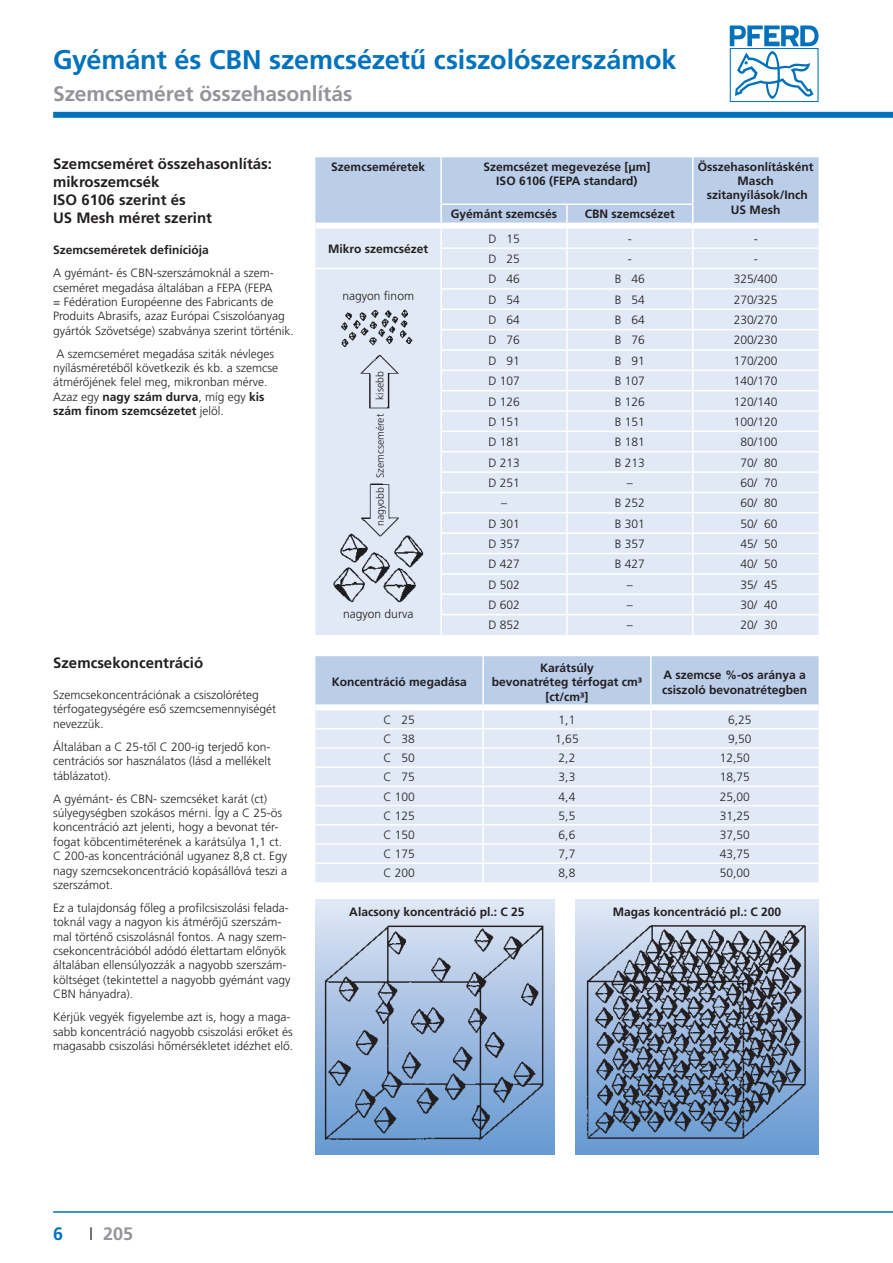
<style>
.page{position:relative;width:893px;height:1263px;background:#fff}
.page>*{position:absolute;margin:0;border:0;box-sizing:border-box;transform-origin:0 0}
.t1{font:700 27px "Frutiger CE";letter-spacing:-.005em;color:#0072bc}
.t2{font:700 21px "Frutiger CE";color:#939598}
.t3{font:700 18px "Frutiger";color:#939598}
.t4{font:700 18px "Frutiger CE";color:#0072bc}
.t5{font:700 15px/18px "Frutiger CE";color:#231f20}
.t6{font:300 12px/14.4px "Frutiger CE";color:#231f20}
.t7{font:700 12px/14.2px "Frutiger CE";color:#231f20;text-align:center}
.t8{font:300 10.5px "Frutiger CE";color:#231f20}
.s1{font-weight:700}
.s2{font-weight:300;color:#231f20}
</style>
<div class="page">
<svg style="left:730px;top:26px;width:89px;height:76px"></svg>
<div style="left:53px;top:112px;width:840px;height:6px;background:#0072bc"></div>
<hr style="left:53px;top:1211px;width:840px;height:2px;background:#0072bc">
<svg style="left:315px;top:157px;width:504px;height:478px;background:#dce6f4"></svg>
<div style="left:315px;top:223px;width:126px;height:6px;background:#fff"></div>
<div style="left:693px;top:223px;width:126px;height:6px;background:#fff"></div>
<div style="left:441px;top:223px;width:126px;height:6px;background:#fff"></div>
<div style="left:567px;top:223px;width:126px;height:6px;background:#fff"></div>
<img style="left:331px;top:306px;width:94px;height:298px">
<div style="left:373px;top:485px;width:13px;height:43px;background:#e1e9f6"></div>
<div style="left:365px;top:409px;width:29px;height:73px;background:#e1e9f6"></div>
<div style="left:372px;top:364px;width:14px;height:43px;background:#e1e9f6"></div>
<svg style="left:315px;top:656px;width:504px;height:226px;background:#dae4f3"></svg>
<div style="left:315px;top:704px;width:168px;height:6px;background:#fff"></div>
<div style="left:483px;top:704px;width:168px;height:6px;background:#fff"></div>
<div style="left:651px;top:704px;width:168px;height:6px;background:#fff"></div>
<div style="left:315px;top:900px;width:239px;height:255px;background:linear-gradient(to bottom,#e0e6f4,#6497d1)"></div>
<img style="left:322px;top:923px;width:224px;height:218px">
<div style="left:575px;top:900px;width:244px;height:255px;background:linear-gradient(to bottom,#e0e6f4,#6497d1)"></div>
<img style="left:585px;top:924px;width:222px;height:217px">
<h1 class="t1" style="left:53px;top:44px;width:625px">Gyémánt és CBN szemcsézetű csiszolószerszámok</h1>
<h2 class="t2" style="left:53px;top:81px;width:301px">Szemcseméret összehasonlítás</h2>
<p class="t5" style="left:53px;top:154px;width:220px">Szemcseméret összehasonlítás: mikroszemcsék<br>ISO 6106 szerint és<br>US Mesh méret szerint</p>
<p class="t7" style="left:53px;top:243px;width:157px">Szemcseméretek definíciója</p>
<p class="t6" style="left:53px;top:266px;width:242px">A gyémánt- és CBN-szerszámoknál a szem&shy;cseméret megadása általában a FEPA (FEPA<br>= Fédération Européenne des Fabricants de Produits Abrasifs, azaz Európai Csiszolóanyag gyártók Szövetsége) szabványa szerint történik.</p>
<p class="t6" style="left:53px;top:346px;width:227px">A szemcseméret megadása sziták névleges nyílásméretéből következik és kb. a szemcse átmérőjének felel meg, mikronban mérve.<br>Azaz egy <span class="s1">nagy szám durva</span>, míg egy <span class="s1">kis szám finom szemcsézetet</span> jelöl.</p>
<p class="t5" style="left:53px;top:653px;width:152px">Szemcsekoncentráció</p>
<p class="t6" style="left:53px;top:688px;width:225px">Szemcsekoncentrációnak a csiszolóréteg térfogategységére eső szemcsemennyiségét nevezzük.</p>
<p class="t6" style="left:53px;top:739px;width:220px;text-align:justify">Általában a C 25-től C 200-ig terjedő kon&shy;centrációs sor használatos (lásd a mellékelt táblázatot).</p>
<p class="t6" style="left:53px;top:791px;width:236px">A gyémánt- és CBN- szemcséket karát (ct) súlyegységben szokásos mérni. Így a C 25-ös koncentráció azt jelenti, hogy a bevonat tér&shy;fogat köbcentiméterének a karátsúlya 1,1 ct.<br>C 200-as koncentrációnál ugyanez 8,8 ct. Egy nagy szemcsekoncentráció kopásállóvá teszi a szerszámot.</p>
<p class="t6" style="left:53px;top:900px;width:239px">Ez a tulajdonság főleg a profilcsiszolási felada&shy;toknál vagy a nagyon kis átmérőjű szerszám&shy;mal történő csiszolásnál fontos. A nagy szem&shy;csekoncentrációból adódó élettartam előnyök általában ellensúlyozzák a nagyobb szerszám&shy;költséget (tekintettel a nagyobb gyémánt vagy CBN hányadra).</p>
<p class="t6" style="left:53px;top:1010px;width:242px">Kérjük vegyék figyelembe azt is, hogy a maga&shy;sabb koncentráció nagyobb csiszolási erőket és magasabb csiszolási hőmérsékletet idézhet elő.</p>
<p class="t7" style="left:331px;top:159px;width:96px">Szemcseméretek</p>
<p class="t7" style="left:483px;top:159px;width:169px">Szemcsézet megevezése [µm]<br>ISO 6106 (FEPA standard)</p>
<p class="t7" style="left:698px;top:159px;width:117px">Összehasonlításként<br>Masch szitanyílások/Inch</p>
<p class="t7" style="left:451px;top:206px;width:108px">Gyémánt szemcsés</p>
<p class="t7" style="left:731px;top:202px;width:51px">US Mesh</p>
<p class="t7" style="left:585px;top:206px;width:92px">CBN szemcsézet</p>
<p class="t7" style="left:328px;top:241px;width:102px">Mikro szemcsézet</p>
<p class="t6" style="left:342px;top:288px;width:73px">nagyon finom</p>
<p class="t8" style="left:374px;top:400px;width:30px;rotate:-90deg">kisebb</p>
<p class="t8" style="left:374px;top:526px;width:114px;rotate:-90deg">nagyobb Szemcseméret</p>
<p class="t6" style="left:343px;top:606px;width:72px">nagyon durva</p>
<p class="t7" style="left:332px;top:675px;width:137px">Koncentráció megadása</p>
<p class="t6" style="left:488px;top:231px;width:33px">D 15</p>
<p class="t6" style="left:628px;top:231px;width:6px">-</p>
<p class="t6" style="left:754px;top:231px;width:6px">-</p>
<p class="t6" style="left:488px;top:252px;width:33px">D 25</p>
<p class="t6" style="left:628px;top:252px;width:6px">-</p>
<p class="t6" style="left:754px;top:252px;width:6px">-</p>
<p class="t6" style="left:488px;top:272px;width:33px">D 46</p>
<p class="t6" style="left:615px;top:272px;width:32px">B 46</p>
<p class="t6" style="left:734px;top:272px;width:45px">325/400</p>
<p class="t6" style="left:488px;top:292px;width:33px">D 54</p>
<p class="t6" style="left:615px;top:292px;width:32px">B 54</p>
<p class="t6" style="left:734px;top:292px;width:45px">270/325</p>
<p class="t6" style="left:488px;top:313px;width:33px">D 64</p>
<p class="t6" style="left:615px;top:313px;width:32px">B 64</p>
<p class="t6" style="left:734px;top:313px;width:45px">230/270</p>
<p class="t6" style="left:488px;top:333px;width:33px">D 76</p>
<p class="t6" style="left:615px;top:333px;width:32px">B 76</p>
<p class="t6" style="left:734px;top:333px;width:45px">200/230</p>
<p class="t6" style="left:488px;top:353px;width:33px">D 91</p>
<p class="t6" style="left:615px;top:353px;width:32px">B 91</p>
<p class="t6" style="left:734px;top:353px;width:45px">170/200</p>
<p class="t6" style="left:488px;top:374px;width:33px">D 107</p>
<p class="t6" style="left:615px;top:374px;width:32px">B 107</p>
<p class="t6" style="left:734px;top:374px;width:45px">140/170</p>
<p class="t6" style="left:488px;top:394px;width:33px">D 126</p>
<p class="t6" style="left:615px;top:394px;width:32px">B 126</p>
<p class="t6" style="left:734px;top:394px;width:45px">120/140</p>
<p class="t6" style="left:488px;top:414px;width:33px">D 151</p>
<p class="t6" style="left:615px;top:414px;width:32px">B 151</p>
<p class="t6" style="left:734px;top:414px;width:45px">100/120</p>
<p class="t6" style="left:488px;top:435px;width:33px">D 181</p>
<p class="t6" style="left:615px;top:435px;width:32px">B 181</p>
<p class="t6" style="left:741px;top:435px;width:38px">80/100</p>
<p class="t6" style="left:488px;top:455px;width:33px">D 213</p>
<p class="t6" style="left:615px;top:455px;width:32px">B 213</p>
<p class="t6" style="left:741px;top:455px;width:38px">70/ 80</p>
<p class="t6" style="left:488px;top:475px;width:33px">D 251</p>
<p class="t6" style="left:627px;top:475px;width:8px">–</p>
<p class="t6" style="left:741px;top:475px;width:38px">60/ 70</p>
<p class="t6" style="left:501px;top:496px;width:8px">–</p>
<p class="t6" style="left:615px;top:496px;width:32px">B 252</p>
<p class="t6" style="left:741px;top:496px;width:38px">60/ 80</p>
<p class="t6" style="left:488px;top:516px;width:33px">D 301</p>
<p class="t6" style="left:615px;top:516px;width:32px">B 301</p>
<p class="t6" style="left:741px;top:516px;width:38px">50/ 60</p>
<p class="t6" style="left:488px;top:536px;width:33px">D 357</p>
<p class="t6" style="left:615px;top:536px;width:32px">B 357</p>
<p class="t6" style="left:741px;top:536px;width:38px">45/ 50</p>
<p class="t6" style="left:488px;top:557px;width:33px">D 427</p>
<p class="t6" style="left:615px;top:557px;width:32px">B 427</p>
<p class="t6" style="left:741px;top:557px;width:38px">40/ 50</p>
<p class="t6" style="left:488px;top:577px;width:33px">D 502</p>
<p class="t6" style="left:627px;top:577px;width:8px">–</p>
<p class="t6" style="left:741px;top:577px;width:38px">35/ 45</p>
<p class="t6" style="left:488px;top:597px;width:33px">D 602</p>
<p class="t6" style="left:627px;top:597px;width:8px">–</p>
<p class="t6" style="left:741px;top:597px;width:38px">30/ 40</p>
<p class="t6" style="left:488px;top:618px;width:33px">D 852</p>
<p class="t6" style="left:627px;top:618px;width:8px">–</p>
<p class="t6" style="left:741px;top:618px;width:38px">20/ 30</p>
<p class="t7" style="left:492px;top:661px;width:152px">Karátsúly<br>bevonatréteg térfogat cm³ [ct/cm³]</p>
<p class="t7" style="left:662px;top:668px;width:146px;text-align:left">A szemcse %-os aránya a csiszoló bevonatrétegben</p>
<p class="t6" style="left:383px;top:712px;width:33px">C 25</p>
<p class="t6" style="left:559px;top:712px;width:18px">1,1</p>
<p class="t6" style="left:728px;top:712px;width:25px">6,25</p>
<p class="t6" style="left:383px;top:732px;width:33px">C 38</p>
<p class="t6" style="left:555px;top:732px;width:25px">1,65</p>
<p class="t6" style="left:728px;top:732px;width:25px">9,50</p>
<p class="t6" style="left:383px;top:751px;width:33px">C 50</p>
<p class="t6" style="left:559px;top:751px;width:18px">2,2</p>
<p class="t6" style="left:720px;top:751px;width:32px">12,50</p>
<p class="t6" style="left:383px;top:770px;width:33px">C 75</p>
<p class="t6" style="left:559px;top:770px;width:18px">3,3</p>
<p class="t6" style="left:720px;top:770px;width:32px">18,75</p>
<p class="t6" style="left:383px;top:789px;width:33px">C 100</p>
<p class="t6" style="left:559px;top:789px;width:18px">4,4</p>
<p class="t6" style="left:720px;top:789px;width:32px">25,00</p>
<p class="t6" style="left:383px;top:808px;width:33px">C 125</p>
<p class="t6" style="left:559px;top:808px;width:18px">5,5</p>
<p class="t6" style="left:720px;top:808px;width:32px">31,25</p>
<p class="t6" style="left:383px;top:827px;width:33px">C 150</p>
<p class="t6" style="left:559px;top:827px;width:18px">6,6</p>
<p class="t6" style="left:720px;top:827px;width:32px">37,50</p>
<p class="t6" style="left:383px;top:847px;width:33px">C 175</p>
<p class="t6" style="left:559px;top:847px;width:18px">7,7</p>
<p class="t6" style="left:720px;top:847px;width:32px">43,75</p>
<p class="t6" style="left:383px;top:866px;width:33px">C 200</p>
<p class="t6" style="left:559px;top:866px;width:18px">8,8</p>
<p class="t6" style="left:720px;top:866px;width:32px">50,00</p>
<p class="t7" style="left:349px;top:904px;width:177px">Alacsony koncentráció pl.: C 25</p>
<p class="t7" style="left:613px;top:904px;width:170px">Magas koncentráció pl.: C 200</p>
<h3 class="t4" style="left:53px;top:1223px;width:12px">6</h3>
<h3 class="t3" style="left:89px;top:1223px;width:46px"><span class="s2">I</span> 205</h3>
</div>
